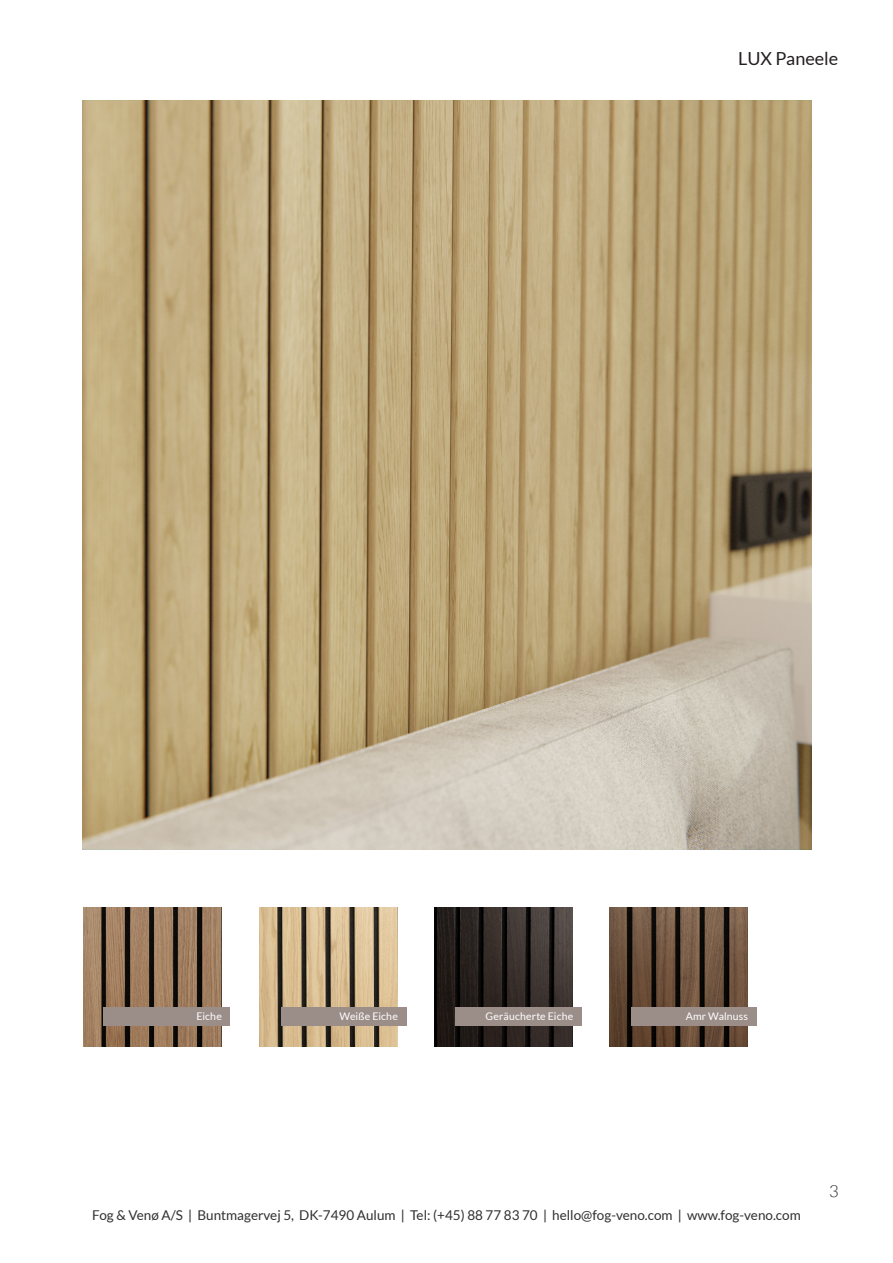
<style>
.page{position:relative;width:893px;height:1263px;background:#fff}
.page>*{position:absolute;margin:0;border:0;box-sizing:border-box;transform-origin:0 0}
.t1{font:18px "Lato";color:#231f20}
.t2{font:300 16.5px "Lato";color:#231f20}
.t3{font:13.5px "Lato";color:#312f30}
.Billede_beskrivelse{font:10.5px "Lato";letter-spacing:.01em;color:#fff}
.s1{color:#231f20}
</style>
<div class="page">
<img style="left:83px;top:101px;width:728px;height:748px">
<img style="left:83px;top:907px;width:138px;height:139px">
<img style="left:435px;top:907px;width:138px;height:139px">
<div style="left:104px;top:1007px;width:126px;height:19px;background:#9b8e88"></div>
<div style="left:455px;top:1007px;width:126px;height:19px;background:#9b8e88"></div>
<img style="left:259px;top:907px;width:138px;height:139px">
<img style="left:610px;top:907px;width:137px;height:139px">
<div style="left:281px;top:1007px;width:126px;height:19px;background:#9b8e88"></div>
<div style="left:631px;top:1007px;width:126px;height:19px;background:#9b8e88"></div>
<h1 class="t1" style="left:738px;top:49px;width:102px">LUX Paneele</h1>
<p class="Billede_beskrivelse" style="left:196px;top:1011px;width:27px">Eiche</p>
<p class="Billede_beskrivelse" style="left:339px;top:1010px;width:60px">Weiße Eiche</p>
<p class="Billede_beskrivelse" style="left:486px;top:1011px;width:89px">Geräucherte Eiche</p>
<p class="Billede_beskrivelse" style="left:686px;top:1010px;width:64px">Amr Walnuss</p>
<p class="t3" style="left:92px;top:1208px;width:710px">Fog &amp; Venø A/S <span class="s1">|</span> Buntmagervej 5, DK-7490 Aulum <span class="s1">|</span> Tel: (+45) 88 77 83 70 <span class="s1">|</span> hello@fog-veno.com <span class="s1">|</span> www.fog-veno.com</p>
<p class="t2" style="left:829px;top:1182px;width:11px">3</p>
</div>
